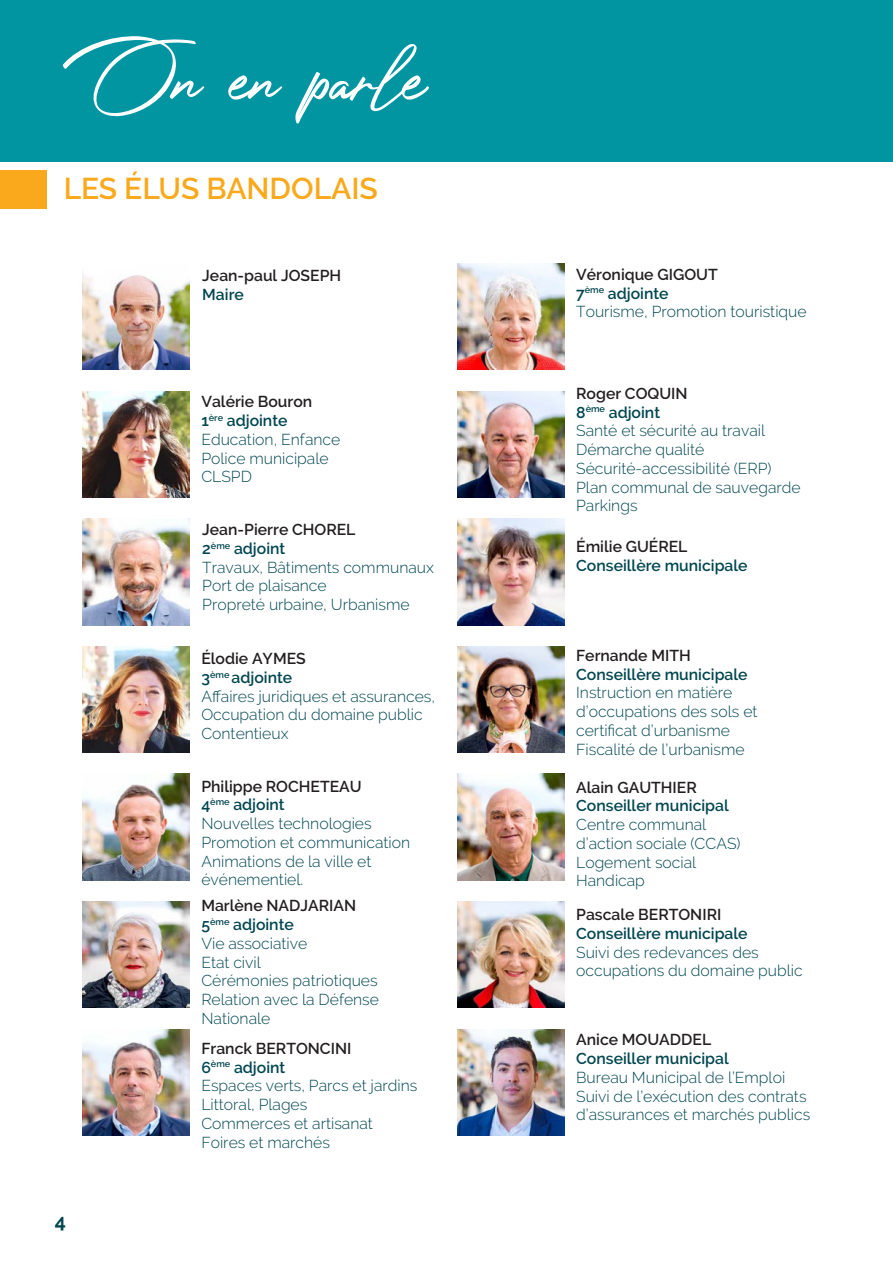
<style>
.page{position:relative;width:893px;height:1263px;background:#fff}
.page>*{position:absolute;margin:0;border:0;box-sizing:border-box;transform-origin:0 0}
.t1{font:90px "Photograph Signature";color:#fff}
.Paragraphe_corps_tex{font:600 30px "Raleway";color:#f9a91b}
.Paragraphe_corps_tex-2{font:700 19.5px "Raleway";color:#004650}
.Paragraphe_corps_tex-3{font:300 15.75px/18.8px "Raleway";color:#004650}
.Paragraphe_corps_tex-4{font:600 15.75px "Raleway";color:#004650}
.Paragraphe_corps_tex-5{font:600 15.75px "Raleway";color:#231f20}
</style>
<div class="page">
<div style="left:0;top:0;width:893px;height:162px;background:#0095a1"></div>
<div style="left:0;top:170px;width:47px;height:38px;background:#f9a91b"></div>
<img style="left:83px;top:275px;width:106px;height:95px">
<img style="left:83px;top:391px;width:106px;height:106px">
<img style="left:83px;top:519px;width:106px;height:106px">
<img style="left:83px;top:646px;width:106px;height:107px">
<img style="left:83px;top:774px;width:106px;height:106px">
<img style="left:83px;top:901px;width:106px;height:107px">
<img style="left:83px;top:1029px;width:106px;height:106px">
<img style="left:458px;top:264px;width:106px;height:106px">
<img style="left:458px;top:391px;width:106px;height:106px">
<img style="left:458px;top:519px;width:106px;height:106px">
<img style="left:458px;top:646px;width:106px;height:107px">
<img style="left:458px;top:774px;width:106px;height:106px">
<img style="left:458px;top:901px;width:106px;height:107px">
<img style="left:458px;top:1029px;width:106px;height:106px">
<p class="t1" style="left:90px;top:-2px;width:338px">On en parle</p>
<p class="Paragraphe_corps_tex" style="left:64px;top:171px;width:316px">LES ÉLUS BANDOLAIS</p>
<p class="Paragraphe_corps_tex-5" style="left:202px;top:267px;width:140px">Jean-paul JOSEPH</p>
<p class="Paragraphe_corps_tex-4" style="left:202px;top:285px;width:43px">Maire</p>
<p class="Paragraphe_corps_tex-5" style="left:201px;top:393px;width:112px">Valérie Bouron</p>
<p class="Paragraphe_corps_tex-4" style="left:201px;top:412px;width:88px">1<sup>ère</sup> adjointe</p>
<p class="Paragraphe_corps_tex-3" style="left:201px;top:430px;width:140px">Education, Enfance</p>
<p class="Paragraphe_corps_tex-3" style="left:201px;top:449px;width:129px">Police municipale</p>
<p class="Paragraphe_corps_tex-3" style="left:201px;top:467px;width:52px">CLSPD</p>
<p class="Paragraphe_corps_tex-5" style="left:202px;top:520px;width:155px">Jean-Pierre CHOREL</p>
<p class="Paragraphe_corps_tex-4" style="left:202px;top:539px;width:85px">2<sup>ème</sup> adjoint</p>
<p class="Paragraphe_corps_tex-3" style="left:202px;top:557px;width:233px">Travaux, Bâtiments communaux</p>
<p class="Paragraphe_corps_tex-3" style="left:202px;top:576px;width:126px">Port de plaisance</p>
<p class="Paragraphe_corps_tex-3" style="left:202px;top:595px;width:209px">Propreté urbaine, Urbanisme</p>
<p class="Paragraphe_corps_tex-5" style="left:201px;top:649px;width:106px">Élodie AYMES</p>
<p class="Paragraphe_corps_tex-4" style="left:201px;top:668px;width:92px">3<sup>ème</sup> adjointe</p>
<p class="Paragraphe_corps_tex-3" style="left:201px;top:686px;width:235px">Affaires juridiques et assurances,</p>
<p class="Paragraphe_corps_tex-3" style="left:201px;top:705px;width:223px">Occupation du domaine public</p>
<p class="Paragraphe_corps_tex-3" style="left:201px;top:724px;width:89px">Contentieux</p>
<p class="Paragraphe_corps_tex-5" style="left:201px;top:777px;width:162px">Philippe ROCHETEAU</p>
<p class="Paragraphe_corps_tex-4" style="left:201px;top:796px;width:85px">4<sup>ème</sup> adjoint</p>
<p class="Paragraphe_corps_tex-3" style="left:201px;top:814px;width:172px">Nouvelles technologies</p>
<p class="Paragraphe_corps_tex-3" style="left:201px;top:833px;width:210px">Promotion et communication<br>Animations de la ville et événementiel.</p>
<p class="Paragraphe_corps_tex-2" style="left:55px;top:1210px;width:13px">4</p>
<p class="Paragraphe_corps_tex-5" style="left:201px;top:897px;width:156px">Marlène NADJARIAN</p>
<p class="Paragraphe_corps_tex-4" style="left:201px;top:915px;width:94px">5<sup>ème</sup> adjointe</p>
<p class="Paragraphe_corps_tex-3" style="left:201px;top:934px;width:108px">Vie associative</p>
<p class="Paragraphe_corps_tex-3" style="left:201px;top:953px;width:61px">Etat civil</p>
<p class="Paragraphe_corps_tex-3" style="left:201px;top:971px;width:178px">Cérémonies patriotiques</p>
<p class="Paragraphe_corps_tex-3" style="left:201px;top:990px;width:179px">Relation avec la Défense<br>Nationale</p>
<p class="Paragraphe_corps_tex-5" style="left:201px;top:1039px;width:152px">Franck BERTONCINI</p>
<p class="Paragraphe_corps_tex-4" style="left:201px;top:1058px;width:85px">6<sup>ème</sup> adjoint</p>
<p class="Paragraphe_corps_tex-3" style="left:201px;top:1076px;width:218px">Espaces verts, Parcs et jardins</p>
<p class="Paragraphe_corps_tex-3" style="left:201px;top:1095px;width:108px">Littoral, Plages</p>
<p class="Paragraphe_corps_tex-3" style="left:201px;top:1114px;width:173px">Commerces et artisanat</p>
<p class="Paragraphe_corps_tex-3" style="left:201px;top:1132px;width:130px">Foires et marchés</p>
<p class="Paragraphe_corps_tex-5" style="left:576px;top:265px;width:143px">Véronique GIGOUT</p>
<p class="Paragraphe_corps_tex-4" style="left:576px;top:284px;width:94px">7<sup>ème</sup> adjointe</p>
<p class="Paragraphe_corps_tex-3" style="left:576px;top:302px;width:232px">Tourisme, Promotion touristique</p>
<p class="Paragraphe_corps_tex-5" style="left:576px;top:384px;width:113px">Roger COQUIN</p>
<p class="Paragraphe_corps_tex-4" style="left:576px;top:403px;width:85px">8<sup>ème</sup> adjoint</p>
<p class="Paragraphe_corps_tex-3" style="left:576px;top:421px;width:190px">Santé et sécurité au travail</p>
<p class="Paragraphe_corps_tex-3" style="left:576px;top:440px;width:130px">Démarche qualité</p>
<p class="Paragraphe_corps_tex-3" style="left:576px;top:459px;width:197px">Sécurité-accessibilité (ERP)</p>
<p class="Paragraphe_corps_tex-3" style="left:576px;top:478px;width:226px">Plan communal de sauvegarde</p>
<p class="Paragraphe_corps_tex-3" style="left:576px;top:496px;width:63px">Parkings</p>
<p class="Paragraphe_corps_tex-5" style="left:576px;top:537px;width:113px">Émilie GUÉREL</p>
<p class="Paragraphe_corps_tex-4" style="left:576px;top:556px;width:173px">Conseillère municipale</p>
<p class="Paragraphe_corps_tex-5" style="left:576px;top:646px;width:116px">Fernande MITH</p>
<p class="Paragraphe_corps_tex-4" style="left:576px;top:665px;width:173px">Conseillère municipale</p>
<p class="Paragraphe_corps_tex-3" style="left:576px;top:683px;width:183px">Instruction en matière d’occupations des sols et certificat d’urbanisme</p>
<p class="Paragraphe_corps_tex-3" style="left:576px;top:739px;width:170px">Fiscalité de l’urbanisme</p>
<p class="Paragraphe_corps_tex-5" style="left:576px;top:778px;width:122px">Alain GAUTHIER</p>
<p class="Paragraphe_corps_tex-4" style="left:576px;top:797px;width:154px">Conseiller municipal</p>
<p class="Paragraphe_corps_tex-3" style="left:576px;top:815px;width:132px">Centre communal</p>
<p class="Paragraphe_corps_tex-3" style="left:576px;top:834px;width:166px">d’action sociale (CCAS)</p>
<p class="Paragraphe_corps_tex-3" style="left:576px;top:853px;width:122px">Logement social</p>
<p class="Paragraphe_corps_tex-3" style="left:576px;top:871px;width:70px">Handicap</p>
<p class="Paragraphe_corps_tex-5" style="left:576px;top:905px;width:147px">Pascale BERTONIRI</p>
<p class="Paragraphe_corps_tex-4" style="left:576px;top:924px;width:173px">Conseillère municipale</p>
<p class="Paragraphe_corps_tex-3" style="left:576px;top:943px;width:228px">Suivi des redevances des occupations du domaine public</p>
<p class="Paragraphe_corps_tex-5" style="left:576px;top:1031px;width:136px">Anice MOUADDEL</p>
<p class="Paragraphe_corps_tex-4" style="left:576px;top:1049px;width:154px">Conseiller municipal</p>
<p class="Paragraphe_corps_tex-3" style="left:576px;top:1068px;width:211px">Bureau Municipal de l’Emploi</p>
<p class="Paragraphe_corps_tex-3" style="left:576px;top:1086px;width:236px">Suivi de l’exécution des contrats d’assurances et marchés publics</p>
</div>
